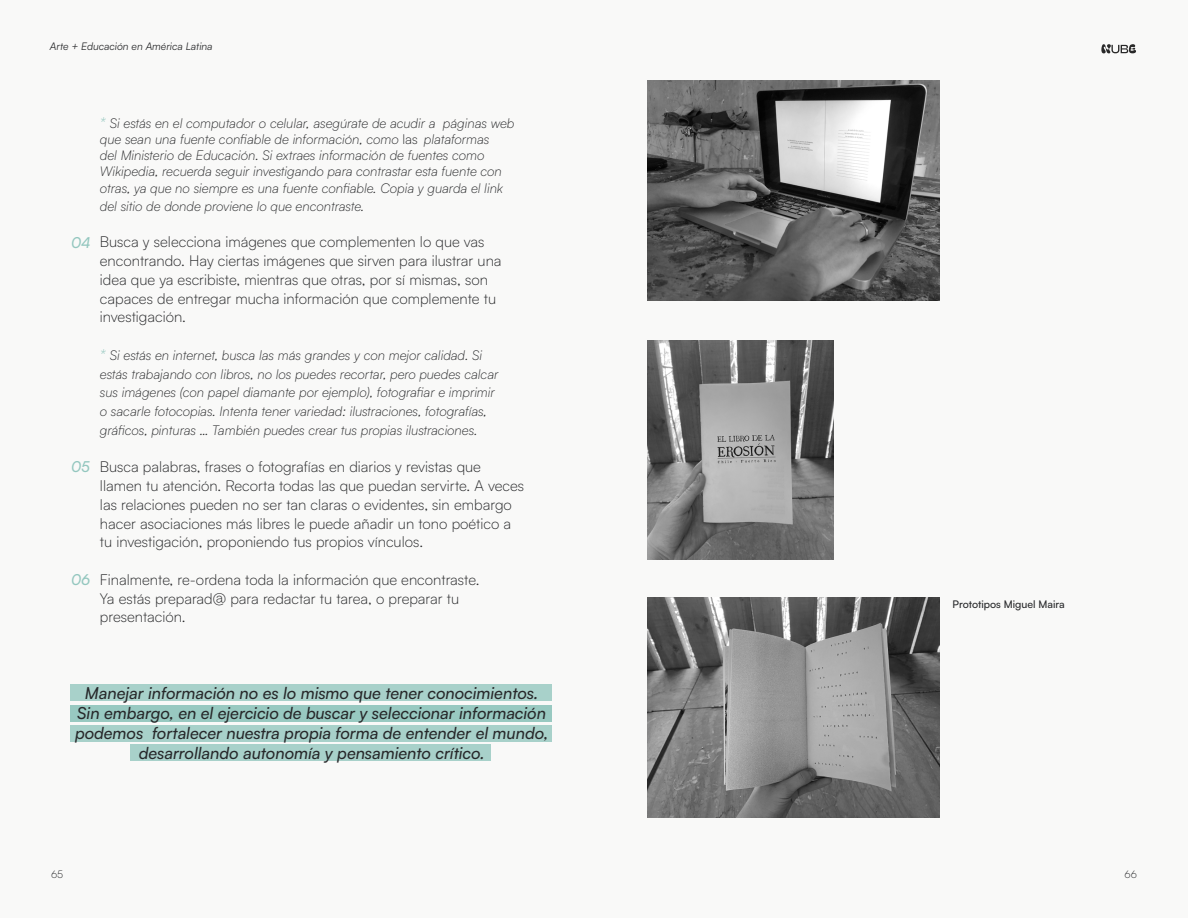
<style>
.page{position:relative;width:1188px;height:918px;background:#f9f9f8}
.page>*{position:absolute;margin:0;border:0;box-sizing:border-box;transform-origin:0 0}
.t1{font:italic 500 16.5px/19.8px "Satoshi";color:#27282a;text-align:center}
.t2{font:300 15px/18.8px "Satoshi";color:#27282a}
.t3{font:italic 500 15px "Satoshi";color:#94c7bf}
.t4{font:italic 300 13.5px/16.2px "Satoshi";color:#27282a}
.t5{font:italic 10.5px "Satoshi";color:#27282a}
.t6{font:500 10.5px "Satoshi";color:#27282a}
.t7{font:300 10.5px "Satoshi";color:#27282a}
.s1{font-size:15px;color:#94c7bf}
.s2{font-style:normal}
</style>
<div class="page">
<div style="left:131px;top:745px;width:360px;height:16px;background:#a8d1ca"></div>
<div style="left:70px;top:725px;width:481px;height:16px;background:#a8d1ca"></div>
<div style="left:70px;top:685px;width:481px;height:16px;background:#a8d1ca"></div>
<div style="left:70px;top:705px;width:481px;height:16px;background:#94c7bf"></div>
<svg style="left:1101px;top:44px;width:35px;height:9px"></svg>
<img style="left:647px;top:81px;width:293px;height:219px">
<img style="left:647px;top:340px;width:186px;height:219px">
<img style="left:647px;top:598px;width:293px;height:219px">
<p class="t5" style="left:50px;top:39px;width:164px">Arte + Educación en América Latina</p>
<p class="t3" style="left:71px;top:232px;width:21px">04</p>
<p class="t3" style="left:71px;top:456px;width:20px">05</p>
<p class="t3" style="left:71px;top:569px;width:21px">06</p>
<p class="t4" style="left:100px;top:114px;width:416px"><span class="s1">*</span> Si estás en el computador o celular, asegúrate de acudir a páginas web que sean una fuente confiable de información, como <span class="s2">las</span> plataformas<br>del Ministerio de Educación. Si extraes información de fuentes como Wikipedia, recuerda seguir investigando para contrastar esta fuente con otras, ya que no siempre es una fuente confiable. Copia y guarda el link</p>
<p class="t4" style="left:100px;top:197px;width:266px">del sitio de donde proviene lo que encontraste.</p>
<p class="t2" style="left:100px;top:232px;width:403px">Busca y selecciona imágenes que complementen lo que vas encontrando. Hay ciertas imágenes que sirven para ilustrar una idea que ya escribiste, mientras que otras, por sí mismas, son capaces de entregar mucha información que complemente tu investigación.</p>
<p class="t4" style="left:100px;top:345px;width:400px;line-height:18.8px"><span class="s1">*</span> Si estás en internet, busca las más grandes y con mejor calidad. Si estás trabajando con libros, no los puedes recortar, pero puedes calcar sus imágenes (con papel diamante por ejemplo), fotografiar e imprimir o sacarle fotocopias. Intenta tener variedad: ilustraciones, fotografías, gráficos, pinturas … También puedes crear tus propias ilustraciones.</p>
<p class="t2" style="left:100px;top:457px;width:426px">Busca palabras, frases o fotografías en diarios y revistas que llamen tu atención. Recorta todas las que puedan servirte. A veces las relaciones pueden no ser tan claras o evidentes, sin embargo hacer asociaciones más libres le puede añadir un tono poético a tu investigación, proponiendo tus propios vínculos.</p>
<p class="t2" style="left:100px;top:570px;width:381px">Finalmente, re-ordena toda la información que encontraste.<br>Ya estás preparad@ para redactar tu tarea, o preparar tu presentación.</p>
<p class="t1" style="left:75px;top:682px;width:475px">Manejar información no es lo mismo que tener conocimientos.<br>Sin embargo, en el ejercicio de buscar y seleccionar información podemos fortalecer nuestra propia forma de entender el mundo, desarrollando autonomía y pensamiento crítico.</p>
<p class="t6" style="left:952px;top:597px;width:114px">Prototipos Miguel Maira</p>
<p class="t7" style="left:51px;top:867px;width:14px">65</p>
<p class="t7" style="left:1124px;top:867px;width:14px">66</p>
</div>
